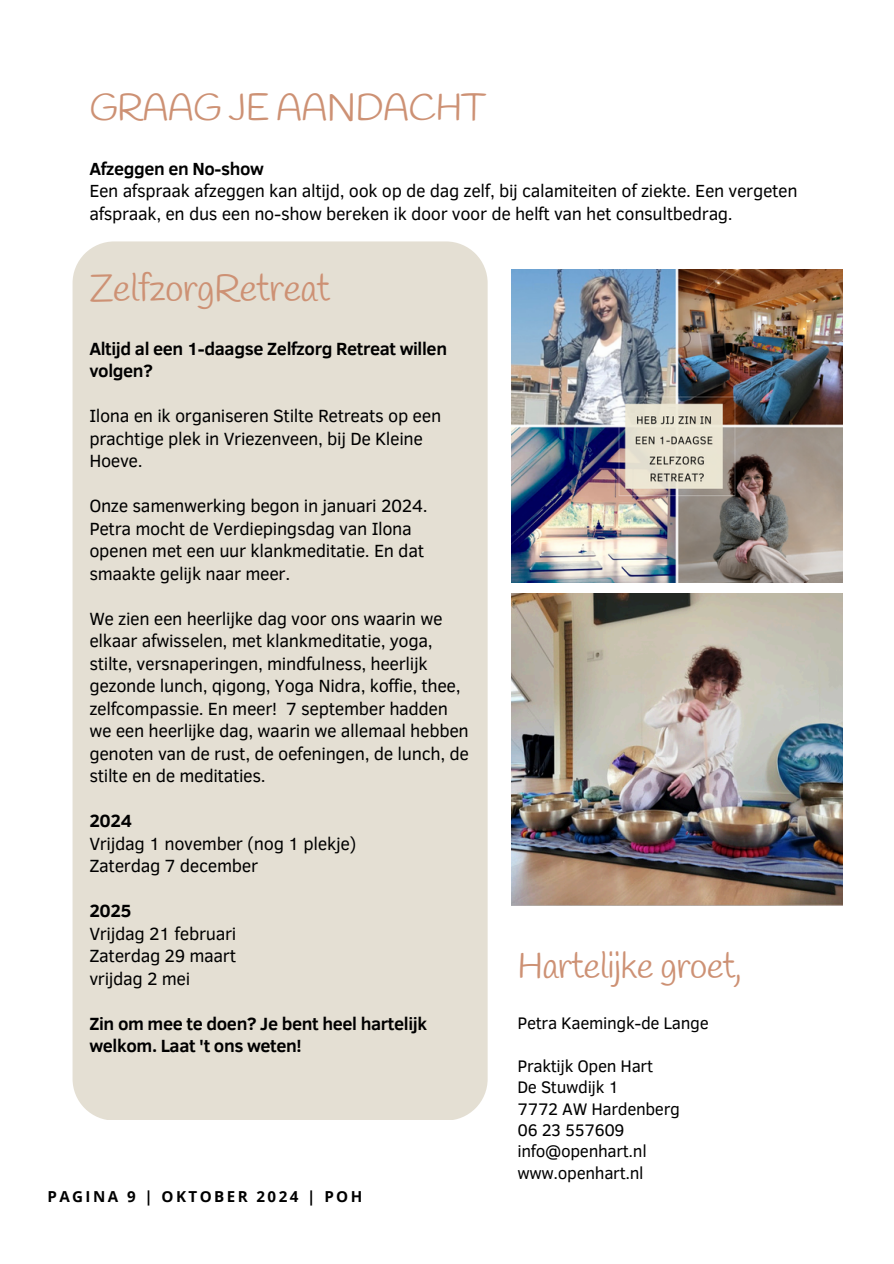
<style>
.page{position:relative;width:894px;height:1264px;background:#fff}
.page>*{position:absolute;margin:0;border:0;box-sizing:border-box;transform-origin:0 0}
.t1{font:37.65px "Handlee";letter-spacing:-.02em;color:#cd9174}
.t2{font:37.5px "Handlee";letter-spacing:-.02em;color:#cd9174}
.t3{font:35.85px "Handlee";letter-spacing:-.02em;color:#cd9174}
.t4{font:18.15px/22.5px "Clear Sans";letter-spacing:-.02em;color:#000}
.t5{font:700 18.15px/22.5px "Clear Sans";letter-spacing:-.02em;color:#000}
.t6{font:18px/22.5px "Clear Sans";letter-spacing:-.02em;color:#000}
.t7{font:17.25px/21.3px "Clear Sans";letter-spacing:-.02em;color:#000}
.t8{font:700 15.15px "Open Sans";letter-spacing:.16em;color:#000}
.s1{font-weight:700}
</style>
<div class="page">
<img style="left:511px;top:269px;width:331px;height:313px">
<img style="left:511px;top:593px;width:331px;height:313px">
<div style="left:72px;top:241px;width:415px;height:878px;background:#e4dfd3"></div>
<h3 class="t2" style="left:89px;top:85px;width:398px">GRAAG JE AANDACHT</h3>
<h4 class="t6" style="left:89px;top:156px;width:709px"><span class="s1">Afzeggen en No-show<br></span>Een afspraak afzeggen kan altijd, ook op de dag zelf, bij calamiteiten of ziekte. Een vergeten afspraak, en dus een no-show bereken ik door voor de helft van het consultbedrag.</h4>
<h4 class="t1" style="left:89px;top:265px;width:242px">ZelfzorgRetreat</h4>
<h3 class="t5" style="left:89px;top:336px;width:359px">Altijd al een 1-daagse Zelfzorg Retreat willen volgen?</h3>
<p class="t4" style="left:89px;top:403px;width:353px">Ilona en ik organiseren Stilte Retreats op een prachtige plek in Vriezenveen, bij De Kleine<br>Hoeve.</p>
<p class="t4" style="left:89px;top:493px;width:340px">Onze samenwerking begon in januari 2024.<br>Petra mocht de Verdiepingsdag van Ilona openen met een uur klankmeditatie. En dat smaakte gelijk naar meer.</p>
<h2 class="t4" style="left:89px;top:606px;width:381px">We zien een heerlijke dag voor ons waarin we elkaar afwisselen, met klankmeditatie, yoga, stilte, versnaperingen, mindfulness, heerlijk gezonde lunch, qigong, Yoga Nidra, koffie, thee, zelfcompassie. En meer! 7 september hadden we een heerlijke dag, waarin we allemaal hebben genoten van de rust, de oefeningen, de lunch, de stilte en de meditaties.</h2>
<h4 class="t4" style="left:89px;top:808px;width:269px"><span class="s1">2024<br></span>Vrijdag 1 november (nog 1 plekje)<br>Zaterdag 7 december</h4>
<h4 class="t4" style="left:89px;top:898px;width:148px"><span class="s1">2025<br></span>Vrijdag 21 februari<br>Zaterdag 29 maart vrijdag 2 mei</h4>
<p class="t5" style="left:89px;top:1011px;width:339px">Zin om mee te doen? Je bent heel hartelijk welkom. Laat 't ons weten!</p>
<h2 class="t8" style="left:47px;top:1186px;width:316px">PAGINA 9 | OKTOBER 2024 | POH</h2>
<h4 class="t3" style="left:517px;top:945px;width:225px">Hartelijke groet,</h4>
<h4 class="t7" style="left:517px;top:1011px;width:193px">Petra Kaemingk-de Lange</h4>
<h4 class="t7" style="left:517px;top:1054px;width:164px">Praktijk Open Hart<br>De Stuwdijk 1<br>7772 AW Hardenberg<br>06 23 557609 info@openhart.nl www.openhart.nl</h4>
</div>
